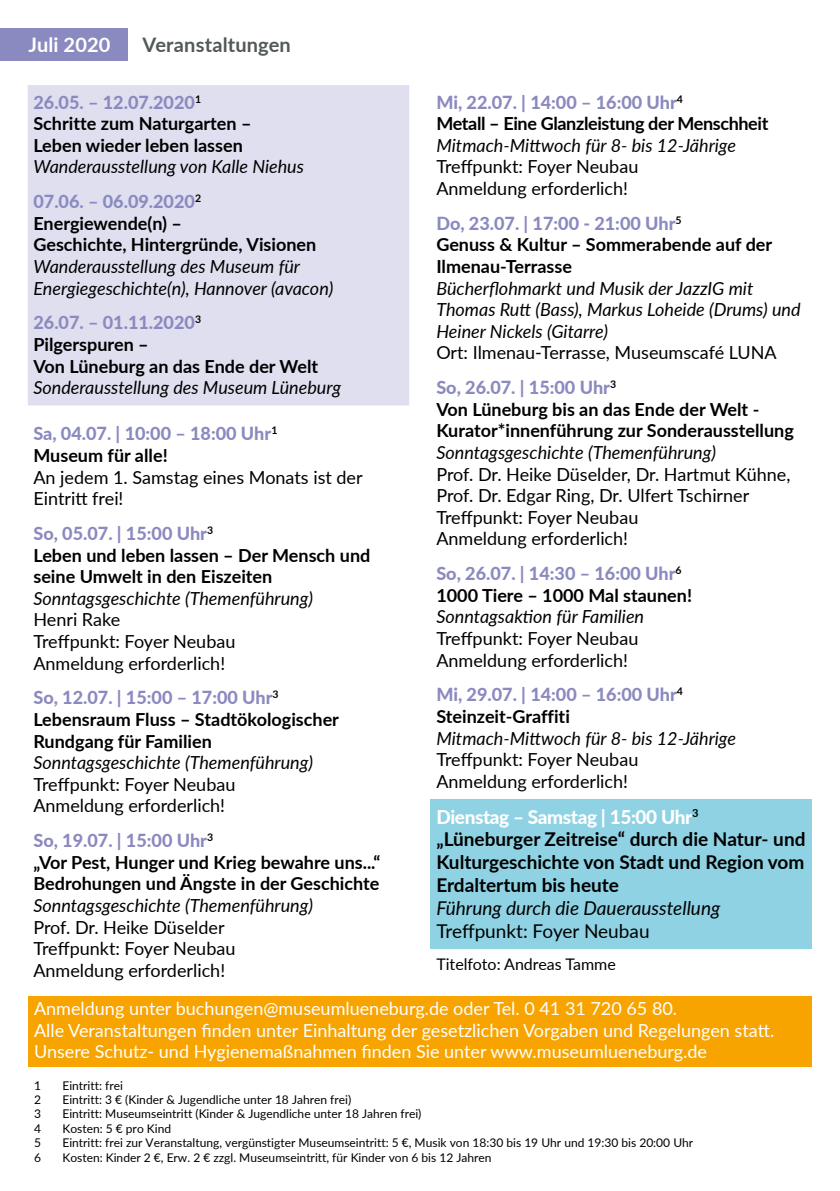
<style>
.page{position:relative;width:840px;height:1191px;background:#fff}
.page>*{position:absolute;margin:0;border:0;box-sizing:border-box;transform-origin:0 0}
.t1{font:700 20px "Lato";letter-spacing:.01em;color:#535858}
.t2{font:700 20px "Lato";letter-spacing:.01em;color:#fff}
.t3{font:700 19px/22.8px "Lato";color:#000}
.t4{font:italic 19px "Lato";color:#000}
.t5{font:19px "Lato";color:#000}
.t6{font:700 18px/21.6px "Lato";color:#000}
.t7{font:18px/21.6px "Lato";color:#000}
.t8{font:italic 18px/21.6px "Lato";color:#000}
.t9{font:18px/21.6px "Lato";color:#fff}
.t10{font:900 18px/21.6px "Lato";color:#8b8ac0}
.t11{font:700 18px/21.6px "Lato";letter-spacing:-.02em;color:#000}
.t12{font:16px "Lato";color:#000}
.t13{font:12px "Lato";color:#000}
.s1{font-weight:900;color:#8b8ac0}
.s2{font-weight:700;color:#000}
.s3{font-weight:900;color:#fff}
.s4{font-weight:900;font-style:normal;color:#8b8ac0}
</style>
<div class="page">
<div style="left:0;top:28px;width:127px;height:33px;background:#8b8ac0"></div>
<div style="left:28px;top:85px;width:381px;height:320px;background:#e0dff0"></div>
<div style="left:430px;top:799px;width:381px;height:150px;background:#8ed2e4"></div>
<div style="left:28px;top:996px;width:783px;height:70px;background:#f8a400"></div>
<p class="t2" style="left:28px;top:30px;width:84px">Juli 2020</p>
<p class="t1" style="left:142px;top:30px;width:150px">Veranstaltungen</p>
<p class="t11" style="left:436px;top:90px;width:333px"><span class="s1">Mi, 22.07. | 14:00 – 16:00 Uhr</span><sup>4<br></sup>Metall – Eine Glanzleistung der Menschheit</p>
<p class="t8" style="left:436px;top:134px;width:301px">Mitmach-Mittwoch für 8- bis 12-Jährige</p>
<p class="t7" style="left:436px;top:155px;width:203px">Treffpunkt: Foyer Neubau<br>Anmeldung erforderlich!</p>
<p class="t6" style="left:436px;top:212px;width:337px"><span class="s1">Do, 23.07. | 17:00 - 21:00 Uhr</span><sup>5<br></sup>Genuss &amp; Kultur – Sommerabende auf der<br>Ilmenau-Terrasse</p>
<p class="t8" style="left:436px;top:276px;width:365px">Bücherflohmarkt und Musik der JazzIG mit<br>Thomas Rutt (Bass), Markus Loheide (Drums) und<br>Heiner Nickels (Gitarre)</p>
<p class="t7" style="left:436px;top:335px;width:342px;line-height:34.8px">Ort: Ilmenau-Terrasse, Museumscafé LUNA<br><span class="s1">So, 26.07. | 15:00 Uhr</span><sup>3</sup></p>
<p class="t6" style="left:436px;top:397px;width:359px">Von Lüneburg bis an das Ende der Welt -<br>Kurator*innenführung zur Sonderausstellung</p>
<p class="t8" style="left:436px;top:441px;width:281px">Sonntagsgeschichte (Themenführung)</p>
<p class="t7" style="left:436px;top:462px;width:355px">Prof. Dr. Heike Düselder, Dr. Hartmut Kühne, Prof. Dr. Edgar Ring, Dr. Ulfert Tschirner Treffpunkt: Foyer Neubau<br>Anmeldung erforderlich!</p>
<p class="t6" style="left:436px;top:562px;width:257px"><span class="s1">So, 26.07. | 14:30 – 16:00 Uhr</span><sup>6<br></sup>1000 Tiere – 1000 Mal staunen!</p>
<p class="t8" style="left:436px;top:605px;width:209px">Sonntagsaktion für Familien</p>
<p class="t7" style="left:436px;top:627px;width:203px">Treffpunkt: Foyer Neubau<br>Anmeldung erforderlich!</p>
<p class="t10" style="left:436px;top:683px;width:248px">Mi, 29.07. | 14:00 – 16:00 Uhr<sup>4<br></sup><span class="s2">Steinzeit-Graffiti</span></p>
<p class="t8" style="left:436px;top:726px;width:301px">Mitmach-Mittwoch für 8- bis 12-Jährige</p>
<p class="t7" style="left:436px;top:748px;width:203px">Treffpunkt: Foyer Neubau<br>Anmeldung erforderlich!</p>
<p class="t3" style="left:436px;top:804px;width:370px"><span class="s3">Dienstag – Samstag | 15:00 Uhr</span><sup>3 </sup>„Lüneburger Zeitreise“ durch die Natur- und Kulturgeschichte von Stadt und Region vom Erdaltertum bis heute</p>
<p class="t4" style="left:436px;top:894px;width:285px">Führung durch die Dauerausstellung</p>
<p class="t5" style="left:436px;top:917px;width:214px">Treffpunkt: Foyer Neubau</p>
<p class="t12" style="left:436px;top:953px;width:181px">Titelfoto: Andreas Tamme</p>
<p class="t9" style="left:34px;top:997px;width:741px">Anmeldung unter buchungen@museumlueneburg.de oder Tel. 0 41 31 720 65 80.<br>Alle Veranstaltungen finden unter Einhaltung der gesetzlichen Vorgaben und Regelungen statt.<br>Unsere Schutz- und Hygienemaßnahmen finden Sie unter www.museumlueneburg.de</p>
<p class="t6" style="left:33px;top:90px;width:219px"><span class="s1">26.05. – 12.07.2020</span><sup>1<br></sup>Schritte zum Naturgarten –<br>Leben wieder leben lassen</p>
<p class="t8" style="left:33px;top:149px;width:272px;line-height:34.8px">Wanderausstellung von Kalle Niehus<br><span class="s4">07.06. – 06.09.2020</span><sup>2</sup></p>
<p class="t6" style="left:33px;top:212px;width:284px">Energiewende(n) –<br>Geschichte, Hintergründe, Visionen</p>
<p class="t8" style="left:33px;top:255px;width:301px">Wanderausstellung des Museum für<br>Energiegeschichte(n), Hannover (avacon)</p>
<p class="t6" style="left:33px;top:311px;width:286px"><span class="s1">26.07. – 01.11.2020</span><sup>3<br></sup>Pilgerspuren –<br>Von Lüneburg an das Ende der Welt</p>
<p class="t8" style="left:33px;top:376px;width:309px">Sonderausstellung des Museum Lüneburg</p>
<p class="t10" style="left:33px;top:422px;width:245px">Sa, 04.07. | 10:00 – 18:00 Uhr<sup>1<br></sup><span class="s2">Museum für alle!</span></p>
<p class="t7" style="left:33px;top:465px;width:330px">An jedem 1. Samstag eines Monats ist der<br>Eintritt frei!</p>
<p class="t6" style="left:33px;top:522px;width:338px"><span class="s1">So, 05.07. | 15:00 Uhr</span><sup>3<br></sup>Leben und leben lassen – Der Mensch und seine Umwelt in den Eiszeiten</p>
<p class="t8" style="left:33px;top:586px;width:281px">Sonntagsgeschichte (Themenführung)</p>
<p class="t7" style="left:33px;top:608px;width:203px">Henri Rake<br>Treffpunkt: Foyer Neubau<br>Anmeldung erforderlich!</p>
<p class="t6" style="left:33px;top:686px;width:307px"><span class="s1">So, 12.07. | 15:00 – 17:00 Uhr</span><sup>3<br></sup>Lebensraum Fluss – Stadtökologischer<br>Rundgang für Familien</p>
<p class="t8" style="left:33px;top:751px;width:281px">Sonntagsgeschichte (Themenführung)</p>
<p class="t7" style="left:33px;top:772px;width:203px">Treffpunkt: Foyer Neubau<br>Anmeldung erforderlich!</p>
<p class="t6" style="left:33px;top:829px;width:348px"><span class="s1">So, 19.07. | 15:00 Uhr</span><sup>3<br></sup>„Vor Pest, Hunger und Krieg bewahre uns...“<br>Bedrohungen und Ängste in der Geschichte</p>
<p class="t8" style="left:33px;top:894px;width:281px">Sonntagsgeschichte (Themenführung)</p>
<p class="t7" style="left:33px;top:915px;width:203px">Prof. Dr. Heike Düselder<br>Treffpunkt: Foyer Neubau<br>Anmeldung erforderlich!</p>
<p class="t13" style="left:34px;top:1076px;width:8px">1</p>
<p class="t13" style="left:62px;top:1076px;width:62px">Eintritt: frei</p>
<p class="t13" style="left:34px;top:1091px;width:8px">2</p>
<p class="t13" style="left:62px;top:1091px;width:290px">Eintritt: 3 € (Kinder &amp; Jugendliche unter 18 Jahren frei)</p>
<p class="t13" style="left:34px;top:1105px;width:8px">3</p>
<p class="t13" style="left:62px;top:1105px;width:360px">Eintritt: Museumseintritt (Kinder &amp; Jugendliche unter 18 Jahren frei)</p>
<p class="t13" style="left:34px;top:1119px;width:8px">4</p>
<p class="t13" style="left:62px;top:1119px;width:110px">Kosten: 5 € pro Kind</p>
<p class="t13" style="left:34px;top:1134px;width:8px">5</p>
<p class="t13" style="left:62px;top:1134px;width:632px">Eintritt: frei zur Veranstaltung, vergünstigter Museumseintritt: 5 €, Musik von 18:30 bis 19 Uhr und 19:30 bis 20:00 Uhr</p>
<p class="t13" style="left:34px;top:1148px;width:8px">6</p>
<p class="t13" style="left:62px;top:1148px;width:430px">Kosten: Kinder 2 €, Erw. 2 € zzgl. Museumseintritt, für Kinder von 6 bis 12 Jahren</p>
</div>
